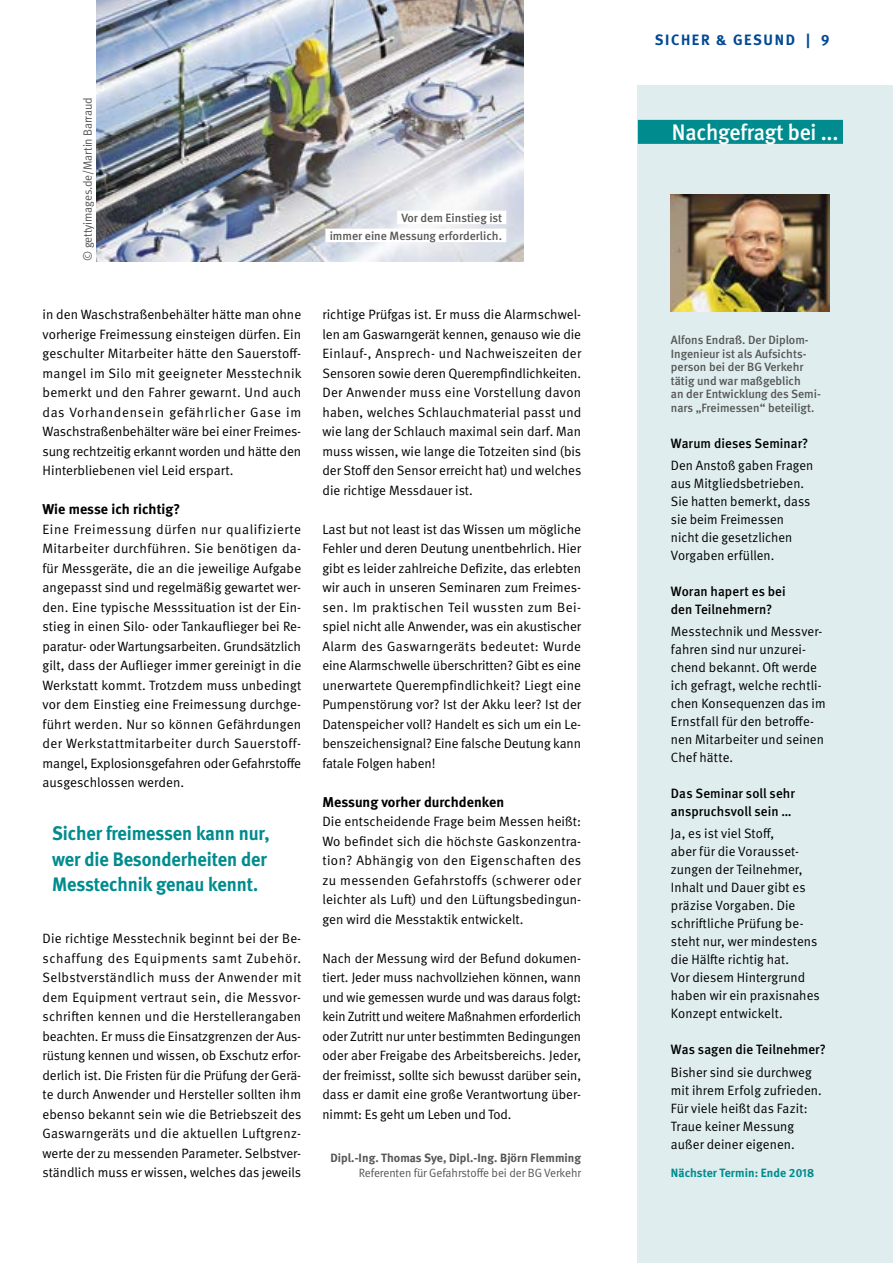
<style>
.page{position:relative;width:893px;height:1263px;background:#fff}
.page>*{position:absolute;margin:0;border:0;box-sizing:border-box;transform-origin:0 0}
.BGV_Rubrik_Head_Hint{font:500 22.5px "DGUV Meta";letter-spacing:-.01em;color:#fff}
.BGV_Zitat{font:700 19.5px/25.5px "DGUV Meta";letter-spacing:-.005em;color:#008c8e;scale:.95 1}
.t1{font:700 15px "DGUV Meta";letter-spacing:.11em;color:#004994}
.BGV_Fließ_Einleser{font:700 14.25px "DGUV Meta";letter-spacing:.005em;color:#000}
.BGV_Fließ{font:13.5px/19.5px "DGUV Meta";letter-spacing:-.005em;color:#000;text-align:justify}
.BGV_kl_Antwort{font:13.5px/18px "DGUV Meta";letter-spacing:.005em;color:#000}
.BGV_Frage_kl{font:500 13.5px/18px "DGUV Meta";letter-spacing:.005em;color:#000}
.BGV_BU{font:500 12px/13.5px "DGUV Meta";color:#575756}
.BGV_BU_im_Bild{font:500 12px "DGUV Meta";color:#575756}
.BGV_Autor_Bold{font:700 12px "DGUV Meta";letter-spacing:.005em;color:#575756}
.BGV_Autor_Normal{font:12px "DGUV Meta";letter-spacing:-.005em;color:#575756}
.Bildnachweis{font:12px "DGUV Meta";letter-spacing:-.01em;color:#575756}
.BGV_kl_Antwort-2{font:700 12px "DGUV Meta";letter-spacing:.005em;color:#008c8e}
</style>
<div class="page">
<div style="left:638px;top:85px;width:255px;height:1178px;background:#dfedee"></div>
<div style="left:638px;top:120px;width:205px;height:24px;background:#008c8e"></div>
<img style="left:671px;top:195px;width:158px;height:117px">
<img style="left:96px;top:0;width:427px;height:262px">
<div style="left:397px;top:211px;width:109px;height:13px;background:#fff"></div>
<div style="left:325px;top:229px;width:181px;height:13px;background:#fff"></div>
<p class="Bildnachweis" style="left:81px;top:261px;width:164px;rotate:-90deg">© gettyimages.de/Martin Barraud</p>
<p class="BGV_Fließ" style="left:43px;top:305px;width:261px">in den Waschstraßenbehälter hätte man ohne vorherige Freimessung einsteigen dürfen. Ein geschulter Mitarbeiter hätte den Sauerstoff&shy;mangel im Silo mit geeigneter Messtechnik bemerkt und den Fahrer gewarnt. Und auch das Vorhandensein gefährlicher Gase im Waschstraßenbehälter wäre bei einer Freimes&shy;sung rechtzeitig erkannt worden und hätte den Hinterbliebenen viel Leid erspart.</p>
<p class="BGV_Fließ_Einleser" style="left:43px;top:501px;width:139px">Wie messe ich richtig?</p>
<p class="BGV_Fließ" style="left:43px;top:519px;width:260px">Eine Freimessung dürfen nur qualifizierte Mitarbeiter durchführen. Sie benötigen da&shy;für Messgeräte, die an die jeweilige Aufgabe angepasst sind und regelmäßig gewartet wer&shy;den. Eine typische Messsituation ist der Ein&shy;stieg in einen Silo- oder Tankauflieger bei Re&shy;paratur- oder Wartungsarbeiten. Grundsätzlich gilt, dass der Auflieger immer gereinigt in die Werkstatt kommt. Trotzdem muss unbedingt vor dem Einstieg eine Freimessung durchge&shy;führt werden. Nur so können Gefährdungen der Werkstattmitarbeiter durch Sauerstoff&shy;mangel, Explosionsgefahren oder Gefahrstoffe ausgeschlossen werden.</p>
<p class="BGV_Zitat" style="left:52px;top:821px;width:230px">Sicher freimessen kann nur, wer die Besonderheiten der<br>Messtechnik genau kennt.</p>
<p class="BGV_Fließ" style="left:43px;top:929px;width:260px">Die richtige Messtechnik beginnt bei der Be&shy;schaffung des Equipments samt Zubehör.<br>Selbstverständlich muss der Anwender mit dem Equipment vertraut sein, die Messvor&shy;schriften kennen und die Herstellerangaben beachten. Er muss die Einsatzgrenzen der Aus&shy;rüstung kennen und wissen, ob Exschutz erfor&shy;derlich ist. Die Fristen für die Prüfung der Gerä&shy;te durch Anwender und Hersteller sollten ihm ebenso bekannt sein wie die Betriebszeit des Gaswarngeräts und die aktuellen Luftgrenz&shy;werte der zu messenden Parameter. Selbstver&shy;ständlich muss er wissen, welches das jeweils</p>
<p class="BGV_BU_im_Bild" style="left:401px;top:211px;width:102px">Vor dem Einstieg ist</p>
<p class="BGV_BU_im_Bild" style="left:330px;top:229px;width:174px">immer eine Messung erforderlich.</p>
<p class="BGV_Fließ" style="left:322px;top:305px;width:260px">richtige Prüfgas ist. Er muss die Alarmschwel&shy;len am Gaswarngerät kennen, genauso wie die Einlauf-, Ansprech- und Nachweiszeiten der Sensoren sowie deren Querempfindlichkeiten.<br>Der Anwender muss eine Vorstellung davon haben, welches Schlauchmaterial passt und wie lang der Schlauch maximal sein darf. Man muss wissen, wie lange die Totzeiten sind (bis der Stoff den Sensor erreicht hat) und welches die richtige Messdauer ist.</p>
<p class="BGV_Fließ" style="left:322px;top:519px;width:260px">Last but not least ist das Wissen um mögliche Fehler und deren Deutung unentbehrlich. Hier gibt es leider zahlreiche Defizite, das erlebten wir auch in unseren Seminaren zum Freimes&shy;sen. Im praktischen Teil wussten zum Bei&shy;spiel nicht alle Anwender, was ein akustischer Alarm des Gaswarngeräts bedeutet: Wurde eine Alarmschwelle überschritten? Gibt es eine unerwartete Querempfindlichkeit? Liegt eine Pumpenstörung vor? Ist der Akku leer? Ist der Datenspeicher voll? Handelt es sich um ein Le&shy;benszeichensignal? Eine falsche Deutung kann fatale Folgen haben!</p>
<p class="BGV_Fließ_Einleser" style="left:322px;top:793px;width:183px">Messung vorher durchdenken</p>
<p class="BGV_Fließ" style="left:322px;top:812px;width:260px">Die entscheidende Frage beim Messen heißt:<br>Wo befindet sich die höchste Gaskonzentra&shy;tion? Abhängig von den Eigenschaften des zu messenden Gefahrstoffs (schwerer oder leichter als Luft) und den Lüftungsbedingun&shy;gen wird die Messtaktik entwickelt.</p>
<p class="BGV_Fließ" style="left:322px;top:948px;width:260px">Nach der Messung wird der Befund dokumen&shy;tiert. Jeder muss nachvollziehen können, wann und wie gemessen wurde und was daraus folgt: kein Zutritt und weitere Maßnahmen erforderlich oder Zutritt nur unter bestimmten Bedingungen oder aber Freigabe des Arbeitsbereichs. Jeder, der freimisst, sollte sich bewusst darüber sein, dass er damit eine große Verantwortung über&shy;nimmt: Es geht um Leben und Tod.</p>
<p class="BGV_Autor_Bold" style="left:330px;top:1151px;width:252px">Dipl.-Ing. Thomas Sye, Dipl.-Ing. Björn Flemming</p>
<p class="BGV_Autor_Normal" style="left:359px;top:1166px;width:224px">Referenten für Gefahrstoffe bei der BG Verkehr</p>
<p class="t1" style="left:655px;top:31px;width:176px">SICHER &amp; GESUND | 9</p>
<p class="BGV_Rubrik_Head_Hint" style="left:672px;top:119px;width:168px">Nachgefragt bei ...</p>
<p class="BGV_BU" style="left:671px;top:334px;width:151px">Alfons Endraß. Der Diplom-<br>Ingenieur ist als Aufsichts&shy;person bei der BG Verkehr tätig und war maßgeblich<br>an der Entwicklung des Semi&shy;nars „Freimessen“ beteiligt.</p>
<p class="BGV_Frage_kl" style="left:671px;top:434px;width:139px">Warum dieses Seminar?</p>
<p class="BGV_kl_Antwort" style="left:671px;top:456px;width:144px">Den Anstoß gaben Fragen aus Mitgliedsbetrieben.<br>Sie hatten bemerkt, dass sie beim Freimessen nicht die gesetzlichen<br>Vorgaben erfüllen.</p>
<p class="BGV_Frage_kl" style="left:671px;top:583px;width:116px">Woran hapert es bei den Teilnehmern?</p>
<p class="BGV_kl_Antwort" style="left:671px;top:623px;width:156px">Messtechnik und Messver&shy;fahren sind nur unzurei&shy;chend bekannt. Oft werde ich gefragt, welche rechtli&shy;chen Konsequenzen das im<br>Ernstfall für den betroffe&shy;nen Mitarbeiter und seinen<br>Chef hätte.</p>
<p class="BGV_Frage_kl" style="left:671px;top:785px;width:125px">Das Seminar soll sehr anspruchsvoll sein …</p>
<p class="BGV_kl_Antwort" style="left:671px;top:825px;width:150px">Ja, es ist viel Stoff,<br>aber für die Vorausset&shy;zungen der Teilnehmer,<br>Inhalt und Dauer gibt es präzise Vorgaben. Die schriftliche Prüfung be&shy;steht nur, wer mindestens die Hälfte richtig hat.<br>Vor diesem Hintergrund haben wir ein praxisnahes<br>Konzept entwickelt.</p>
<p class="BGV_Frage_kl" style="left:671px;top:1041px;width:157px">Was sagen die Teilnehmer?</p>
<p class="BGV_kl_Antwort" style="left:671px;top:1063px;width:152px">Bisher sind sie durchweg mit ihrem Erfolg zufrieden.<br>Für viele heißt das Fazit:<br>Traue keiner Messung außer deiner eigenen.</p>
<p class="BGV_kl_Antwort-2" style="left:671px;top:1166px;width:145px">Nächster Termin: Ende 2018</p>
</div>
